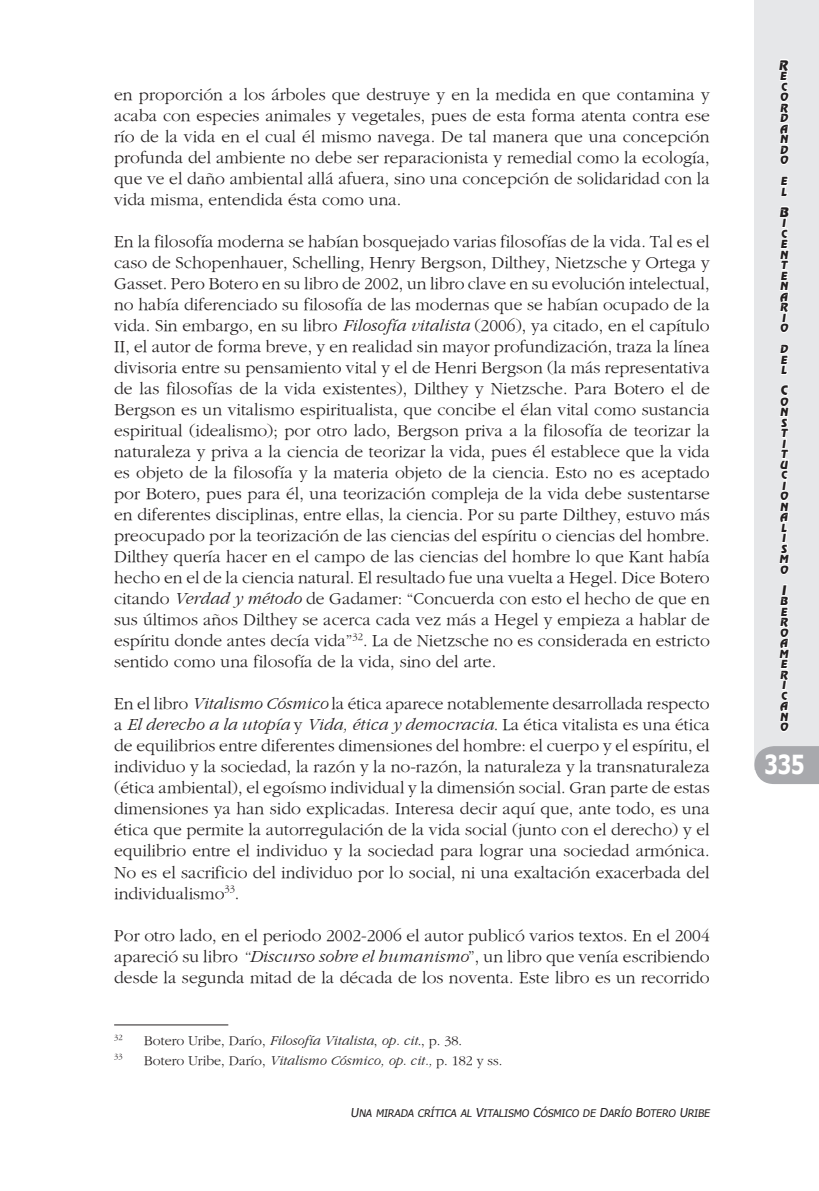
<style>
.page{position:relative;width:819px;height:1191px;background:#fff}
.page>*{position:absolute;margin:0;border:0;box-sizing:border-box;transform-origin:0 0}
.t1{font:700 26.25px "Tahoma";color:#fff;scale:.8 1}
.t2{font:17.5px/21px "Gourmand";color:#231f20;text-align:justify}
.t3{font:14px "Gourmand";color:#231f20}
.t4{font:13.12px "Revue BT Regular SC850";color:#231f20}
.t5{font:11.2px/10.5px "Revue BT Regular SC850";color:#231f20}
.t6{font:10.33px "Tahoma SC850";color:#231f20}
.t7{font:8.4px "Gourmand";color:#231f20}
.s1{font-style:italic}
.s2{font-size:12.25px}
</style>
<div class="page">
<div style="left:754px;top:0;width:65px;height:769px;background:#e6e7e9"></div>
<svg style="left:754px;top:746px;width:65px;height:38px;background:#adaeb1"></svg>
<svg style="left:779px;top:59px;width:10px;height:106px"></svg>
<svg style="left:780px;top:176px;width:9px;height:21px"></svg>
<svg style="left:779px;top:206px;width:11px;height:169px"></svg>
<svg style="left:779px;top:384px;width:11px;height:191px"></svg>
<svg style="left:779px;top:584px;width:11px;height:148px"></svg>
<hr style="left:114px;top:1024px;width:114px;height:1px;background:#231f20">
<p class="t2" style="left:114px;top:84px;width:597px">en proporción a los árboles que destruye y en la medida en que contamina y acaba con especies animales y vegetales, pues de esta forma atenta contra ese río de la vida en el cual él mismo navega. De tal manera que una concepción profunda del ambiente no debe ser reparacionista y remedial como la ecología, que ve el daño ambiental allá afuera, sino una concepción de solidaridad con la vida misma, entendida ésta como una.</p>
<p class="t2" style="left:114px;top:231px;width:597px">En la filosofía moderna se habían bosquejado varias filosofías de la vida. Tal es el caso de Schopenhauer, Schelling, Henry Bergson, Dilthey, Nietzsche y Ortega y Gasset. Pero Botero en su libro de 2002, un libro clave en su evolución intelectual, no había diferenciado su filosofía de las modernas que se habían ocupado de la vida. Sin embargo, en su libro <span class="s1">Filosofía vitalista</span> (2006), ya citado, en el capítulo II, el autor de forma breve, y en realidad sin mayor profundización, traza la línea divisoria entre su pensamiento vital y el de Henri Bergson (la más representativa de las filosofías de la vida existentes), Dilthey y Nietzsche. Para Botero el de Bergson es un vitalismo espiritualista, que concibe el élan vital como sustancia espiritual (idealismo); por otro lado, Bergson priva a la filosofía de teorizar la naturaleza y priva a la ciencia de teorizar la vida, pues él establece que la vida es objeto de la filosofía y la materia objeto de la ciencia. Esto no es aceptado por Botero, pues para él, una teorización compleja de la vida debe sustentarse en diferentes disciplinas, entre ellas, la ciencia. Por su parte Dilthey, estuvo más preocupado por la teorización de las ciencias del espíritu o ciencias del hombre.<br>Dilthey quería hacer en el campo de las ciencias del hombre lo que Kant había hecho en el de la ciencia natural. El resultado fue una vuelta a Hegel. Dice Botero citando <span class="s1">Verdad y método</span> de Gadamer: “Concuerda con esto el hecho de que en sus últimos años Dilthey se acerca cada vez más a Hegel y empieza a hablar de espíritu donde antes decía vida”<sup>32</sup>. La de Nietzsche no es considerada en estricto sentido como una filosofía de la vida, sino del arte.</p>
<p class="t2" style="left:114px;top:693px;width:597px">En el libro <span class="s1">Vitalismo Cósmico</span> la ética aparece notablemente desarrollada respecto a <span class="s1">El derecho a la utopía</span> y <span class="s1">Vida, ética y democracia</span>. La ética vitalista es una ética de equilibrios entre diferentes dimensiones del hombre: el cuerpo y el espíritu, el individuo y la sociedad, la razón y la no-razón, la naturaleza y la transnaturaleza (ética ambiental), el egoísmo individual y la dimensión social. Gran parte de estas dimensiones ya han sido explicadas. Interesa decir aquí que, ante todo, es una ética que permite la autorregulación de la vida social (junto con el derecho) y el equilibrio entre el individuo y la sociedad para lograr una sociedad armónica.<br>No es el sacrificio del individuo por lo social, ni una exaltación exacerbada del individualismo<sup>33</sup>.</p>
<p class="t2" style="left:114px;top:924px;width:597px">Por otro lado, en el periodo 2002-2006 el autor publicó varios textos. En el 2004 apareció su libro <span class="s1">“Discurso sobre el humanismo</span>”, un libro que venía escribiendo desde la segunda mitad de la década de los noventa. Este libro es un recorrido</p>
<p class="t7" style="left:114px;top:1033px;width:10px">32</p>
<p class="t3" style="left:144px;top:1033px;width:320px">Botero Uribe, Darío, <span class="s1">Filosofía Vitalista</span>, <span class="s1">op. cit</span>., p. 38.</p>
<p class="t7" style="left:114px;top:1052px;width:10px">33</p>
<p class="t3" style="left:144px;top:1052px;width:360px">Botero Uribe, Darío, <span class="s1">Vitalismo Cósmico, op. cit.,</span> p. 182 y ss.</p>
<p class="t6" style="left:350px;top:1105px;width:362px"><span class="s2">U</span> NA MI RADA CRÍTICA AL <span class="s2">V</span>ITALISM O <span class="s2">C</span>ÓSMICO DE <span class="s2">D</span>ARÍO <span class="s2">B</span>OTERO <span class="s2">U</span> RIBE</p>
<p class="t4" style="left:778px;top:57px;width:11px">R</p>
<p class="t5" style="left:779px;top:71px;width:12px">E<br>C<br>O<br>R<br>D<br>A<br>N<br>D<br>O</p>
<p class="t5" style="left:780px;top:176px;width:10px">E<br>L</p>
<p class="t4" style="left:779px;top:204px;width:13px">B</p>
<p class="t5" style="left:779px;top:218px;width:12px">I<br>C<br>E<br>N<br>T<br>E<br>N<br>A<br>R<br>I<br>O</p>
<p class="t5" style="left:779px;top:344px;width:11px;text-align:justify">D E L</p>
<p class="t4" style="left:780px;top:382px;width:9px">C</p>
<p class="t5" style="left:779px;top:396px;width:13px">O<br>N<br>S<br>T<br>I<br>T<br>U<br>C<br>I<br>O<br>N<br>A<br>L<br>I<br>S<br>M<br>O</p>
<p class="t4" style="left:781px;top:582px;width:6px">I</p>
<p class="t5" style="left:779px;top:596px;width:13px">B<br>E<br>R<br>O<br>A<br>M<br>E<br>R<br>I<br>C<br>A<br>N<br>O</p>
<h1 class="t1" style="left:764px;top:746px;width:52px">335</h1>
</div>
